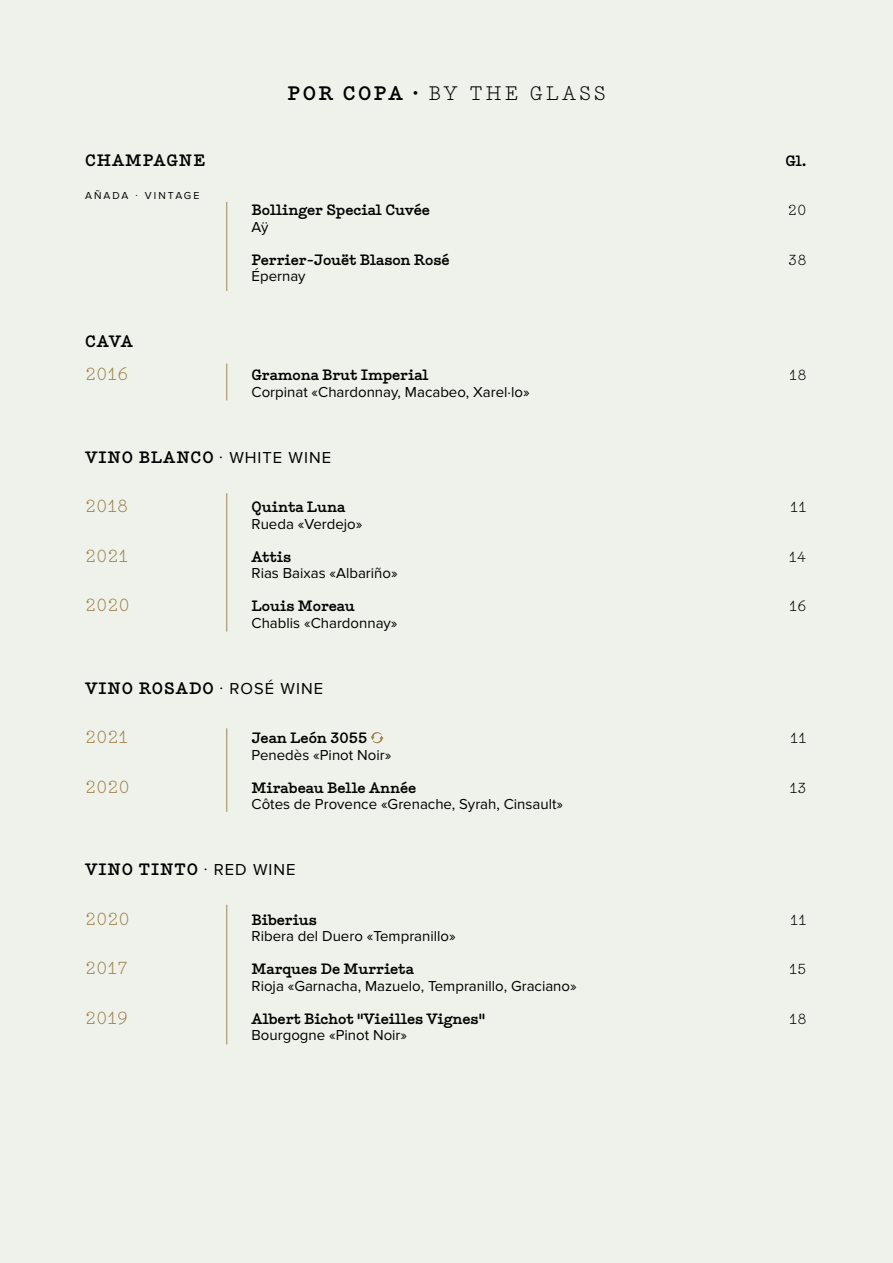
<style>
.page{position:relative;width:893px;height:1263px;background:#eff2ea}
.page>*{position:absolute;margin:0;border:0;box-sizing:border-box;transform-origin:0 0}
.t1{font:19.5px "Typewriter";letter-spacing:.14em;color:#000}
.t2{font:18px "Typewriter";color:#a08554}
.t3{font:700 16.5px "Typewriter";letter-spacing:.06em;color:#000}
.t4{font:15px "Proxima Nova";color:#000}
.t5{font:700 15px "Typewriter";color:#000}
.t6{font:15px "Typewriter";color:#000}
.t7{font:10.5px "Proxima Nova";letter-spacing:.2em;color:#000}
.s1{font-weight:700}
.s2{font-family:"Proxima Nova";font-weight:400}
</style>
<div class="page">
<svg style="left:371px;top:732px;width:12px;height:11px"></svg>
<hr style="left:227px;top:202px;width:1px;height:89px;background:#a08554">
<hr style="left:227px;top:364px;width:1px;height:36px;background:#a08554">
<hr style="left:227px;top:493px;width:1px;height:138px;background:#a08554">
<hr style="left:227px;top:728px;width:1px;height:84px;background:#a08554">
<hr style="left:227px;top:905px;width:1px;height:139px;background:#a08554">
<h1 class="t1" style="left:287px;top:81px;width:320px"><span class="s1">POR COPA ·</span> BY THE GLASS</h1>
<p class="t3" style="left:85px;top:148px;width:122px">CHAMPAGNE</p>
<p class="t5" style="left:785px;top:150px;width:23px">Gl.</p>
<p class="t7" style="left:85px;top:189px;width:116px">AÑADA · VINTAGE</p>
<p class="t5" style="left:252px;top:199px;width:180px">Bollinger Special Cuvée</p>
<p class="t6" style="left:788px;top:201px;width:20px">20</p>
<p class="t4" style="left:252px;top:218px;width:18px">Aÿ</p>
<p class="t5" style="left:252px;top:249px;width:200px">Perrier-Jouët Blason Rosé</p>
<p class="t6" style="left:788px;top:250px;width:20px">38</p>
<p class="t4" style="left:252px;top:268px;width:56px">Épernay</p>
<p class="t3" style="left:85px;top:330px;width:49px">CAVA</p>
<p class="t2" style="left:85px;top:363px;width:45px">2016</p>
<p class="t5" style="left:252px;top:364px;width:179px">Gramona Brut Imperial</p>
<p class="t6" style="left:789px;top:366px;width:19px">18</p>
<p class="t4" style="left:252px;top:383px;width:280px">Corpinat «Chardonnay, Macabeo, Xarel·lo»</p>
<p class="t3" style="left:85px;top:445px;width:248px">VINO BLANCO <span class="s2">· WHITE WINE</span></p>
<p class="t2" style="left:85px;top:495px;width:45px">2018</p>
<p class="t5" style="left:252px;top:496px;width:95px">Quinta Luna</p>
<p class="t6" style="left:790px;top:498px;width:18px">11</p>
<p class="t4" style="left:252px;top:515px;width:112px">Rueda «Verdejo»</p>
<p class="t2" style="left:85px;top:544px;width:45px">2021</p>
<p class="t5" style="left:252px;top:546px;width:41px">Attis</p>
<p class="t6" style="left:789px;top:547px;width:19px">14</p>
<p class="t4" style="left:252px;top:565px;width:148px">Rias Baixas «Albariño»</p>
<p class="t2" style="left:85px;top:594px;width:46px">2020</p>
<p class="t5" style="left:252px;top:595px;width:105px">Louis Moreau</p>
<p class="t6" style="left:789px;top:597px;width:19px">16</p>
<p class="t4" style="left:252px;top:614px;width:147px">Chablis «Chardonnay»</p>
<p class="t3" style="left:85px;top:676px;width:240px">VINO ROSADO <span class="s2">· ROSÉ WINE</span></p>
<p class="t2" style="left:85px;top:726px;width:45px">2021</p>
<p class="t5" style="left:252px;top:727px;width:117px">Jean León 3055</p>
<p class="t6" style="left:790px;top:729px;width:18px">11</p>
<p class="t4" style="left:252px;top:746px;width:141px">Penedès «Pinot Noir»</p>
<p class="t2" style="left:85px;top:775px;width:46px">2020</p>
<p class="t5" style="left:252px;top:777px;width:166px">Mirabeau Belle Année</p>
<p class="t6" style="left:789px;top:778px;width:19px">13</p>
<p class="t4" style="left:252px;top:796px;width:313px">Côtes de Provence «Grenache, Syrah, Cinsault»</p>
<p class="t3" style="left:85px;top:858px;width:212px">VINO TINTO <span class="s2">· RED WINE</span></p>
<p class="t2" style="left:85px;top:907px;width:46px">2020</p>
<p class="t5" style="left:252px;top:909px;width:67px">Biberius</p>
<p class="t6" style="left:790px;top:910px;width:18px">11</p>
<p class="t4" style="left:252px;top:928px;width:206px">Ribera del Duero «Tempranillo»</p>
<p class="t2" style="left:85px;top:957px;width:44px">2017</p>
<p class="t5" style="left:252px;top:958px;width:164px">Marques De Murrieta</p>
<p class="t6" style="left:789px;top:960px;width:19px">15</p>
<p class="t4" style="left:252px;top:977px;width:327px">Rioja «Garnacha, Mazuelo, Tempranillo, Graciano»</p>
<p class="t2" style="left:85px;top:1006px;width:45px">2019</p>
<p class="t5" style="left:252px;top:1008px;width:235px">Albert Bichot "Vieilles Vignes"</p>
<p class="t6" style="left:789px;top:1009px;width:19px">18</p>
<p class="t4" style="left:252px;top:1027px;width:157px">Bourgogne «Pinot Noir»</p>
</div>
